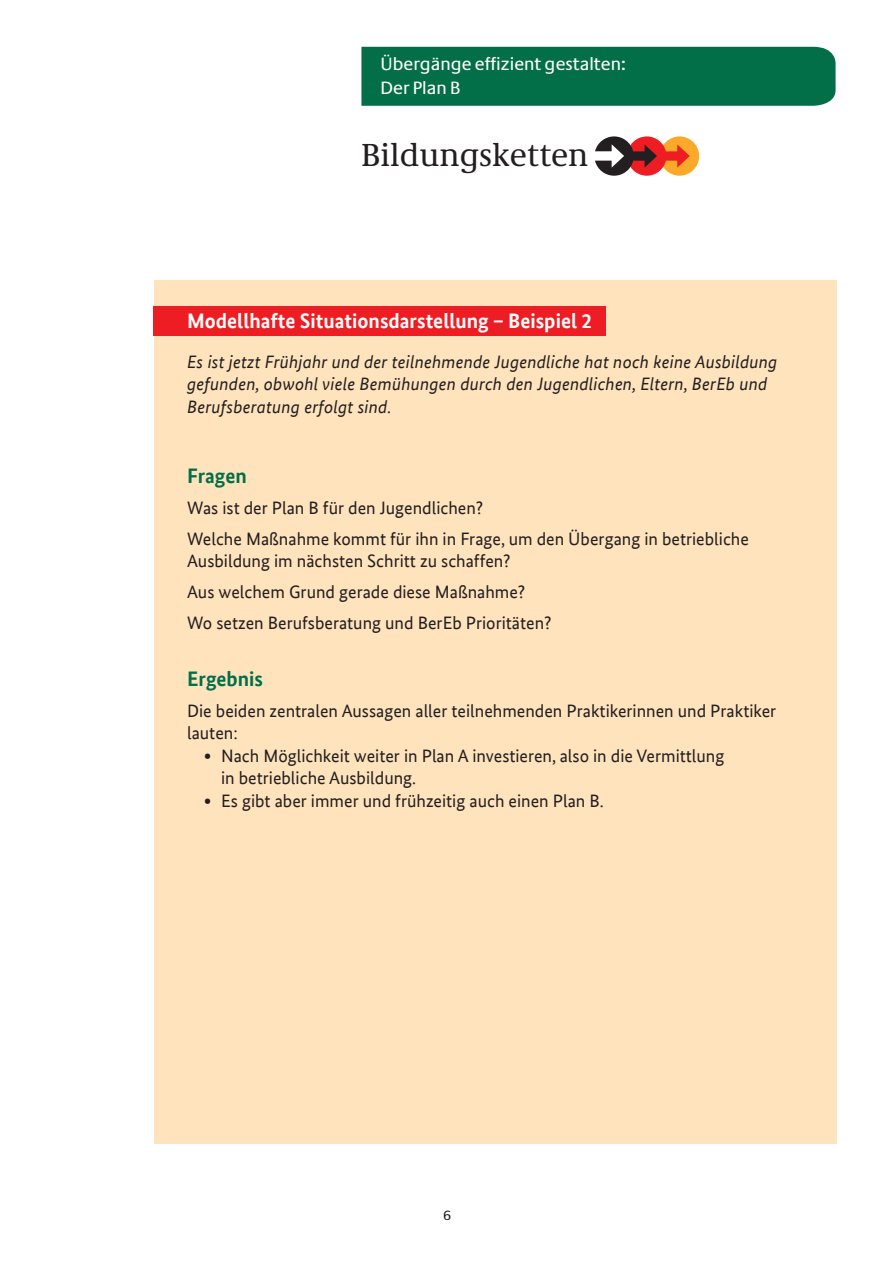
<style>
.page{position:relative;width:893px;height:1263px;background:#fff}
.page>*{position:absolute;margin:0;border:0;box-sizing:border-box;transform-origin:0 0}
.t1{font:33px "Neue Demos";color:#231f20}
.t2{font:700 21px "Bundes Sans Office";color:#fff}
.t3{font:700 21px "Bundes Sans Office";color:#026f48}
.t4{font:18.45px/24px "Neue Praxis";color:#fff}
.t5{font:18px/31px "Bundes Sans Office";color:#231f20}
.t6{font:italic 18px/22.5px "Bundes Sans Office";letter-spacing:.01em;color:#231f20}
.t7{font:13.95px "Neue Praxis";color:#231f20}
.s1{font-weight:700}
</style>
<div class="page">
<div style="left:361px;top:47px;width:475px;height:59px;background:#026f48"></div>
<div style="left:660px;top:136px;width:39px;height:40px;background:#faa928;border-radius:50%"></div>
<svg style="left:595px;top:136px;width:95px;height:40px"></svg>
<div style="left:154px;top:281px;width:682px;height:863px;background:#fee3bd"></div>
<div style="left:153px;top:306px;width:452px;height:30px;background:#ee1d23"></div>
<p class="t4" style="left:381px;top:51px;width:247px">Übergänge effizient gestalten:<br>Der Plan B</p>
<h1 class="t1" style="left:361px;top:135px;width:229px">Bildungsketten</h1>
<p class="t2" style="left:187px;top:309px;width:406px">Modellhafte Situationsdarstellung – Beispiel 2</p>
<p class="t6" style="left:187px;top:350px;width:592px">Es ist jetzt Frühjahr und der teilnehmende Jugendliche hat noch keine Ausbildung gefunden, obwohl viele Bemühungen durch den Jugendlichen, Eltern, BerEb und<br>Berufsberatung erfolgt sind.</p>
<p class="t3" style="left:187px;top:463px;width:61px">Fragen</p>
<p class="t5" style="left:187px;top:492px;width:563px">Was ist der Plan B für den Jugendlichen?<br>Welche Maßnahme kommt für ihn in Frage, um den Übergang in betriebliche</p>
<p class="t5" style="left:187px;top:546px;width:366px">Ausbildung im nächsten Schritt zu schaffen?<br>Aus welchem Grund gerade diese Maßnahme?<br>Wo setzen Berufsberatung und BerEb Prioritäten?</p>
<p class="t3" style="left:187px;top:666px;width:77px">Ergebnis</p>
<p class="t5" style="left:187px;top:695px;width:591px">Die beiden zentralen Aussagen aller teilnehmenden Praktikerinnen und Praktiker</p>
<p class="t5" style="left:187px;top:717px;width:52px">lauten:</p>
<p class="t5" style="left:204px;top:740px;width:522px"><span class="s1">∙</span> Nach Möglichkeit weiter in Plan A investieren, also in die Vermittlung</p>
<p class="t5" style="left:221px;top:762px;width:196px">in betriebliche Ausbildung.</p>
<p class="t5" style="left:204px;top:785px;width:401px"><span class="s1">∙</span> Es gibt aber immer und frühzeitig auch einen Plan B.</p>
<p class="t7" style="left:443px;top:1207px;width:10px">6</p>
</div>
